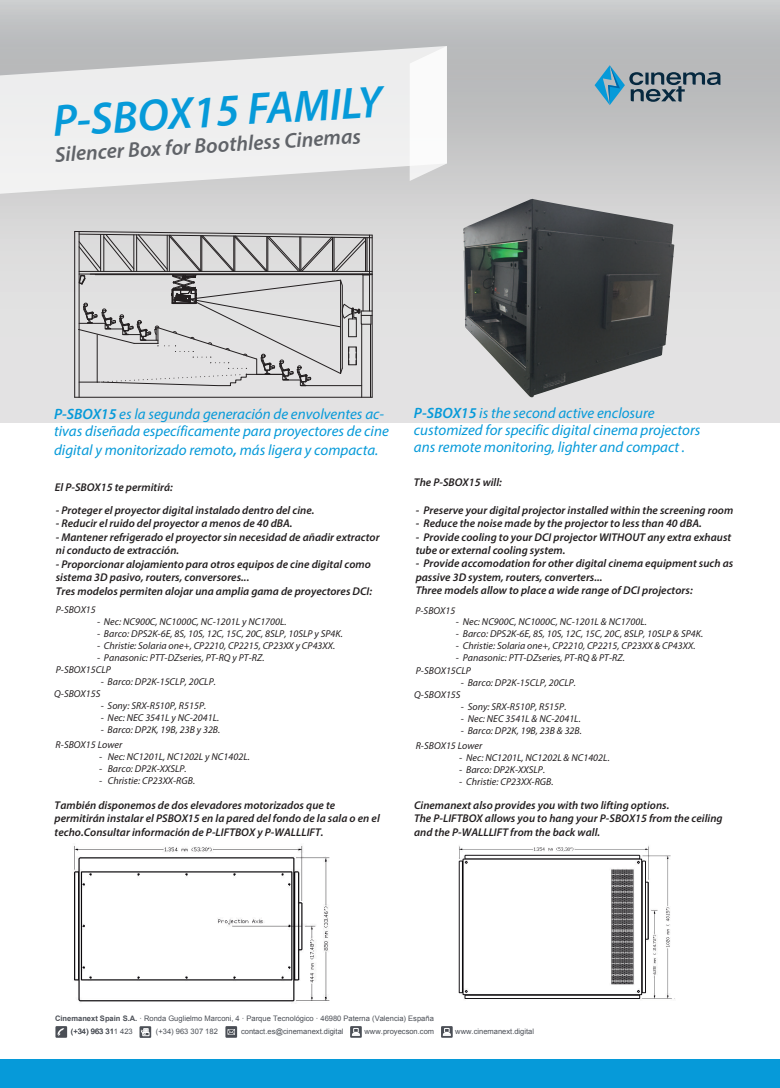
<style>
.page{position:relative;width:780px;height:1088px;background:#fff}
.page>*{position:absolute;margin:0;border:0;box-sizing:border-box;transform-origin:0 0}
.t1{font:italic 600 45px "Myriad Pro";color:#069ad9}
.t2{font:italic 600 21.25px "Myriad Pro";color:#606368}
.t3{font:italic 15px/18.2px "Myriad Pro";color:#069ad9}
.t4{font:italic 600 11.25px/13.5px "Myriad Pro";letter-spacing:.005em;color:#231f20}
.t5{font:italic 10px/15.5px "Myriad Pro";letter-spacing:.005em;color:#231f20}
.t6{font:7.5px/12.5px "Arial";color:#4b4f56}
.s1{font-weight:600}
.s2{font-weight:700}
</style>
<div class="page">
<svg style="left:1px;top:0;width:779px;height:423px;background:#cfcfd0"></svg>
<svg style="left:0;top:46px;width:447px;height:148px;fill:#edeeee"></svg>
<svg style="left:409px;top:46px;width:38px;height:135px"></svg>
<img style="left:463px;top:199px;width:211px;height:198px">
<svg style="left:74px;top:231px;width:299px;height:192px;background:#cbcacb"></svg>
<img style="left:74px;top:846px;width:256px;height:156px">
<div style="left:0;top:1060px;width:780px;height:28px;background:#069ad9"></div>
<div style="left:55px;top:1026px;width:12px;height:12px;background:#4b4f56"></div>
<svg style="left:57px;top:1028px;width:7px;height:8px"></svg>
<div style="left:350px;top:1026px;width:12px;height:12px;background:#4b4f56"></div>
<svg style="left:352px;top:1028px;width:8px;height:8px"></svg>
<div style="left:441px;top:1026px;width:11px;height:12px;background:#4b4f56"></div>
<svg style="left:443px;top:1028px;width:8px;height:8px"></svg>
<div style="left:225px;top:1026px;width:12px;height:12px;background:#4b4f56"></div>
<svg style="left:227px;top:1029px;width:8px;height:6px"></svg>
<svg style="left:139px;top:1026px;width:12px;height:12px"></svg>
<svg style="left:140px;top:1028px;width:9px;height:8px"></svg>
<svg style="left:594px;top:65px;width:126px;height:40px;background:#889ca7"></svg>
<img style="left:458px;top:845px;width:217px;height:154px">
<h1 class="t1" style="left:52px;top:91px;width:331px;rotate:-3deg">P-SBOX15 FAMILY</h1>
<h2 class="t2" style="left:54px;top:140px;width:308px;rotate:-3deg">Silencer Box for Boothless Cinemas</h2>
<h3 class="t3" style="left:54px;top:404px;width:336px"><span class="s1">P-SBOX15</span> es la segunda generación de envolventes ac&shy;tivas diseñada específicamente para proyectores de cine digital y monitorizado remoto<span class="s1">,</span> más ligera y compacta.</h3>
<p class="t4" style="left:55px;top:480px;width:120px">El P-SBOX15 te permitirá:</p>
<p class="t4" style="left:56px;top:503px;width:260px">- Proteger el proyector digital instalado dentro del cine.</p>
<p class="t4" style="left:56px;top:516px;width:238px">- Reducir el ruido del proyector a menos de 40 dBA.</p>
<p class="t4" style="left:56px;top:530px;width:325px">- Mantener refrigerado el proyector sin necesidad de añadir extractor ni conducto de extracción.</p>
<p class="t4" style="left:56px;top:557px;width:318px">- Proporcionar alojamiento para otros equipos de cine digital como sistema 3D pasivo, routers, conversores...<br>Tres modelos permiten alojar una amplia gama de proyectores DCI:</p>
<p class="t5" style="left:56px;top:602px;width:41px">P-SBOX15</p>
<p class="t5" style="left:97px;top:614px;width:191px">- Nec: NC900C, NC1000C, NC-1201L y NC1700L.</p>
<p class="t5" style="left:97px;top:626px;width:247px">- Barco: DPS2K-6E, 8S, 10S, 12C, 15C, 20C, 8SLP, 10SLP y SP4K.</p>
<p class="t5" style="left:97px;top:638px;width:239px">- Christie: Solaria one+, CP2210, CP2215, CP23XX y CP43XX.</p>
<p class="t5" style="left:97px;top:650px;width:169px">- Panasonic: PTT-DZseries, PT-RQ y PT-RZ.</p>
<p class="t5" style="left:56px;top:662px;width:57px">P-SBOX15CLP</p>
<p class="t5" style="left:101px;top:674px;width:117px">- Barco: DP2K-15CLP, 20CLP.</p>
<p class="t5" style="left:54px;top:686px;width:48px">Q-SBOX15S</p>
<p class="t5" style="left:101px;top:698px;width:107px">- Sony: SRX-R510P, R515P.</p>
<p class="t5" style="left:101px;top:710px;width:120px">- Nec: NEC 3541L y NC-2041L.</p>
<p class="t5" style="left:56px;top:722px;width:166px;text-indent:45px">- Barco: DP2K, 19B, 23B y 32B.<br>R-SBOX15 Lower</p>
<p class="t5" style="left:99px;top:749px;width:152px">- Nec: NC1201L, NC1202L y NC1402L.</p>
<p class="t5" style="left:99px;top:761px;width:89px">- Barco: DP2K-XXSLP.</p>
<p class="t5" style="left:99px;top:773px;width:98px">- Christie: CP23XX-RGB.</p>
<p class="t4" style="left:55px;top:798px;width:326px">También disponemos de dos elevadores motorizados que te permitirán instalar el PSBOX15 en la pared del fondo de la sala o en el techo.Consultar información de P-LIFTBOX y P-WALLLIFT.</p>
<h3 class="t3" style="left:414px;top:405px;width:288px;line-height:16.9px"><span class="s1">P-SBOX15</span> is the second active enclosure customized for specific digital cinema projectors ans remote monitoring, lighter and compact .</h3>
<p class="t4" style="left:414px;top:475px;width:89px">The P-SBOX15 will:</p>
<p class="t4" style="left:415px;top:503px;width:319px">- Preserve your digital projector installed within the screening room</p>
<p class="t4" style="left:415px;top:516px;width:287px">- Reduce the noise made by the projector to less than 40 dBA.</p>
<p class="t4" style="left:415px;top:530px;width:317px;line-height:13px">- Provide cooling to your DCI projector WITHOUT any extra exhaust tube or external cooling system.</p>
<p class="t4" style="left:415px;top:556px;width:319px">- Provide accomodation for other digital cinema equipment such as passive 3D system, routers, converters...<br>Three models allow to place a wide range of DCI projectors:</p>
<p class="t5" style="left:415px;top:602px;width:41px">P-SBOX15</p>
<p class="t5" style="left:456px;top:614px;width:192px">- Nec: NC900C, NC1000C, NC-1201L &amp; NC1700L.</p>
<p class="t5" style="left:456px;top:626px;width:248px">- Barco: DPS2K-6E, 8S, 10S, 12C, 15C, 20C, 8SLP, 10SLP &amp; SP4K.</p>
<p class="t5" style="left:456px;top:638px;width:241px">- Christie: Solaria one+, CP2210, CP2215, CP23XX &amp; CP43XX.</p>
<p class="t5" style="left:456px;top:650px;width:170px">- Panasonic: PTT-DZseries, PT-RQ &amp; PT-RZ.</p>
<p class="t5" style="left:416px;top:663px;width:57px">P-SBOX15CLP</p>
<p class="t5" style="left:461px;top:675px;width:117px">- Barco: DP2K-15CLP, 20CLP.</p>
<p class="t5" style="left:414px;top:687px;width:48px">Q-SBOX15S</p>
<p class="t5" style="left:461px;top:699px;width:107px">- Sony: SRX-R510P, R515P.</p>
<p class="t5" style="left:461px;top:711px;width:121px">- Nec: NEC 3541L &amp; NC-2041L.</p>
<p class="t5" style="left:415px;top:723px;width:168px;line-height:14.9px;text-indent:45px">- Barco: DP2K, 19B, 23B &amp; 32B.<br>R-SBOX15 Lower</p>
<p class="t5" style="left:459px;top:749px;width:152px">- Nec: NC1201L, NC1202L &amp; NC1402L.</p>
<p class="t5" style="left:459px;top:761px;width:87px">- Barco: DP2K-XXSLP.</p>
<p class="t5" style="left:459px;top:773px;width:96px">- Christie: CP23XX-RGB.</p>
<p class="t4" style="left:414px;top:798px;width:310px">Cinemanext also provides you with two lifting options.<br>The P-LIFTBOX allows you to hang your P-SBOX15 from the ceiling and the P-WALLLIFT from the back wall.</p>
<p class="t6" style="left:71px;top:1012px;width:364px;text-indent:-16px"><span class="s2">Cinemanext</span> <span class="s2">Spain</span> <span class="s2">S.A</span><span class="s2">.</span> · Ronda Guglielmo Marconi, 4 · Parque Tecnológico · 46980 Paterna (Valencia) España (+34) 963 311 423</p>
<p class="t6" style="left:156px;top:1025px;width:63px">(+34) 963 307 182</p>
<p class="t6" style="left:241px;top:1025px;width:104px">contact.es@cinemanext.digital</p>
<p class="t6" style="left:364px;top:1025px;width:71px">www.proyecson.com</p>
<p class="t6" style="left:455px;top:1025px;width:80px">www.cinemanext.digital</p>
</div>
